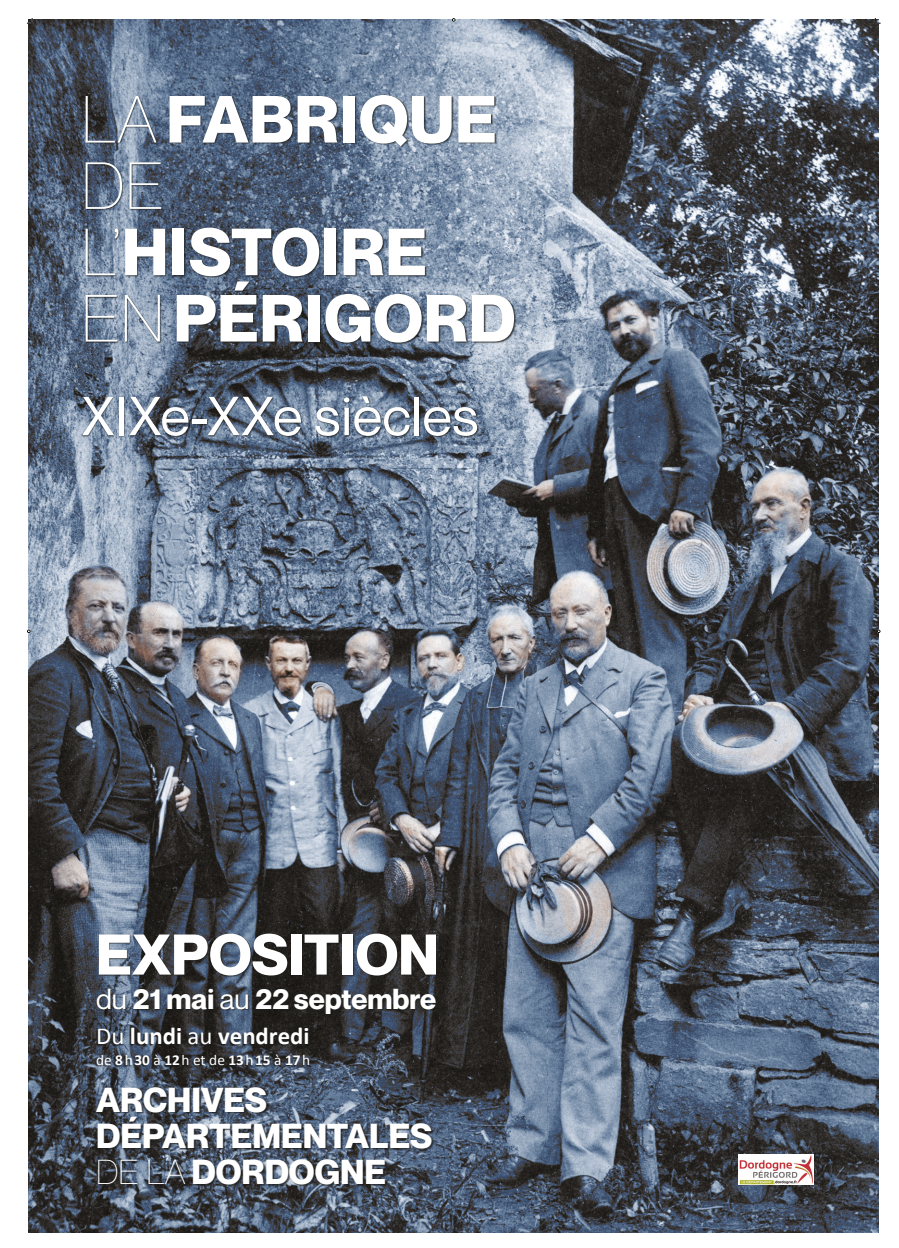
<style>
.page{position:relative;width:899px;height:1248px;background:#fff}
.page>*{position:absolute;margin:0;border:0;box-sizing:border-box;transform-origin:0 0}
.t1{font:700 65px/66.2px "Neue Montreal";letter-spacing:.01em;color:#fff}
.t2{font:700 56px "Neue Montreal";color:#fff}
.t3{font:53.6px "Neue Montreal";letter-spacing:.01em;color:#fff}
.t4{font:700 33.8px/36px "Neue Montreal";color:#fff}
.t5{font:700 28.2px "Neue Montreal";color:#fff}
.t6{font:700 24.4px "Calibri";color:#fff}
.t7{font:15.2px "Calibri";color:#fff}
.s1{font-weight:300}
.s2{font-weight:400}
.s3{font-weight:700}
</style>
<div class="page">
<img style="left:29px;top:20px;width:849px;height:1212px">
<div style="left:85px;top:95px;width:431px;height:250px;background:#1d1d1b;opacity:.75"></div>
<div style="left:82px;top:396px;width:397px;height:42px;background:#1d1d1b;opacity:.75"></div>
<div style="left:96px;top:933px;width:342px;height:82px;background:#1d1d1b;opacity:.75"></div>
<div style="left:97px;top:1087px;width:338px;height:100px;background:#1d1d1b;opacity:.75"></div>
<img style="left:738px;top:1154px;width:75px;height:30px">
<svg style="left:94px;top:1027px;width:215px;height:40px;background:#32373e"></svg>
<svg style="left:27px;top:18px;width:6px;height:6px"></svg>
<svg style="left:875px;top:18px;width:5px;height:6px"></svg>
<p class="t1" style="left:81px;top:86px;width:435px"><span class="s1">LA</span> FABRIQUE<br><span class="s1">DE<br>L’</span>HISTOIRE<br><span class="s1">EN</span> PÉRIGORD</p>
<p class="t3" style="left:81px;top:383px;width:398px">XIXe-XXe siècles</p>
<p class="t2" style="left:96px;top:920px;width:344px">EXPOSITION</p>
<p class="t5" style="left:96px;top:981px;width:341px"><span class="s2">du</span> 21 MAI <span class="s2">au</span> 22 SEPTEMBRE</p>
<p class="t6" style="left:96px;top:1020px;width:215px"><span class="s2">Du</span> lundi <span class="s2">au</span> vendredi</p>
<p class="t7" style="left:96px;top:1050px;width:216px">de <span class="s3">8</span>h<span class="s3">30</span> à <span class="s3">12</span>h et de <span class="s3">13</span>h<span class="s3">15</span> à <span class="s3">17</span>h</p>
<p class="t4" style="left:96px;top:1081px;width:338px">ARCHIVES<br>DÉPARTEMENTALES<br><span class="s1">DE LA</span> DORDOGNE</p>
</div>
